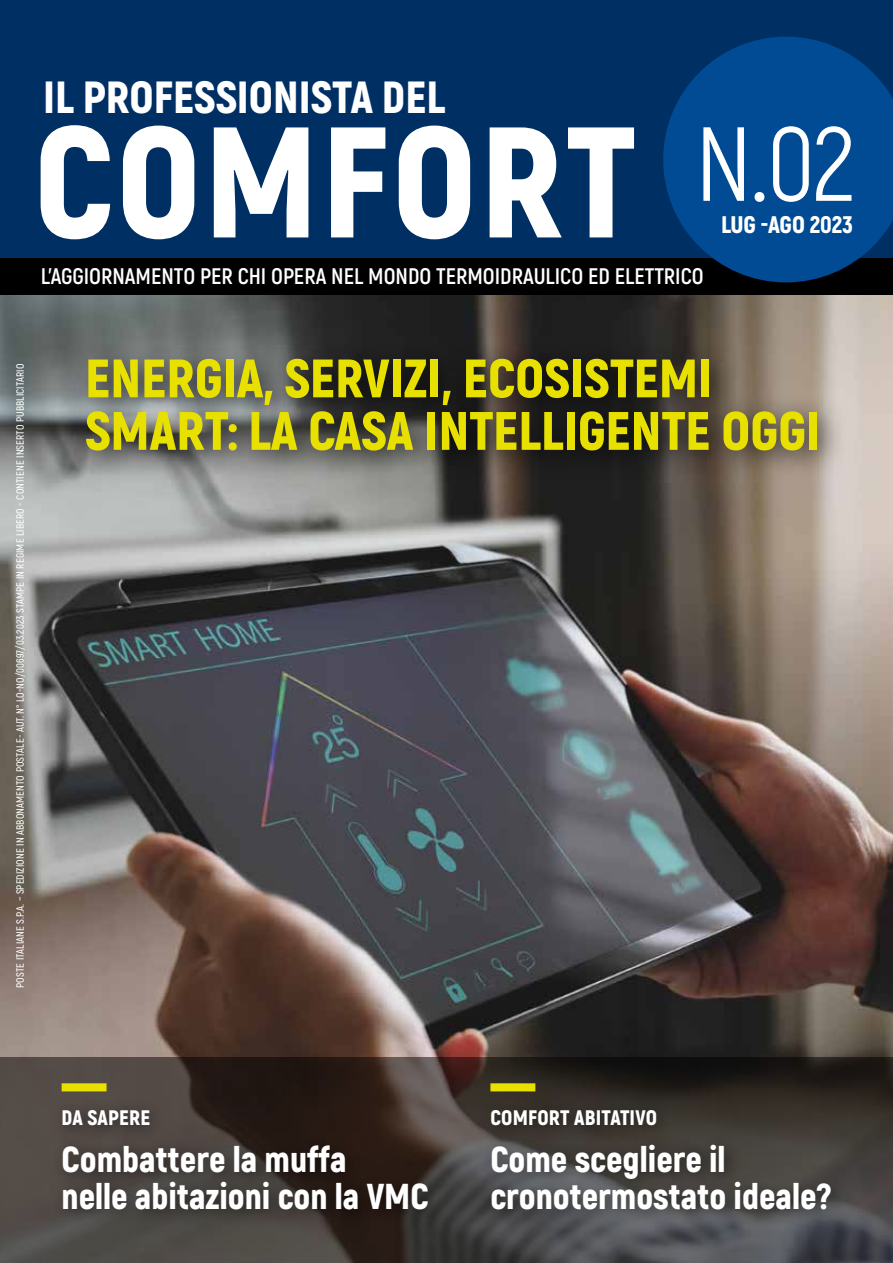
<style>
.page{position:relative;width:893px;height:1263px;background:#fff}
.page>*{position:absolute;margin:0;border:0;box-sizing:border-box;transform-origin:0 0}
.t1{font:900 157.2px "Akrobat";letter-spacing:.02em;color:#fff}
.t2{font:105px "Akrobat";color:#fff}
.t3{font:900 54px/52.5px "Akrobat";color:#e8e100}
.t4{font:900 45px "Akrobat";color:#fff}
.t5{font:900 36px/37.5px "Akrobat";color:#fff}
.t6{font:900 24px "Akrobat";color:#fff}
.t7{font:700 22.5px "Akrobat";color:#fff}
.t8{font:900 21px "Akrobat";letter-spacing:.01em;color:#fff}
.t9{font:600 10.5px "Akrobat";letter-spacing:.01em;color:#fff}
</style>
<div class="page">
<img style="left:0;top:295px;width:893px;height:762px">
<div style="left:0;top:0;width:893px;height:282px;background:#003063"></div>
<div style="left:0;top:258px;width:893px;height:37px;background:#000"></div>
<div style="left:70px;top:342px;width:776px;height:138px;background:#000;opacity:.7"></div>
<svg style="left:0;top:1057px;width:893px;height:206px"></svg>
<div style="left:62px;top:1083px;width:45px;height:8px;background:#e8e100"></div>
<div style="left:52px;top:1099px;width:392px;height:127px;background:#000;opacity:.5"></div>
<div style="left:480px;top:1099px;width:367px;height:127px;background:#000;opacity:.5"></div>
<div style="left:490px;top:1083px;width:45px;height:8px;background:#e8e100"></div>
<svg style="left:663px;top:37px;width:230px;height:245px;fill:#004b93"></svg>
<h3 class="t4" style="left:43px;top:68px;width:404px">IL PROFESSIONISTA DEL</h3>
<h1 class="t1" style="left:34px;top:80px;width:604px">COMFORT</h1>
<h3 class="t7" style="left:41px;top:262px;width:664px">L’AGGIORNAMENTO PER CHI OPERA NEL MONDO TERMOIDRAULICO ED ELETTRICO</h3>
<h2 class="t2" style="left:695px;top:101px;width:161px">N.02</h2>
<h3 class="t6" style="left:721px;top:209px;width:133px">LUG -AGO 2023</h3>
<p class="t9" style="left:14px;top:988px;width:626px;rotate:-90deg">POSTE ITALIANE S.P.A. – SPEDIZIONE IN ABBONAMENTO POSTALE- AUT. N° LO-NO/00697/03.2023 STAMPE IN REGIME LIBERO - CONTIENE INSERTO PUBBLICITARIO</p>
<h3 class="t3" style="left:85px;top:352px;width:737px">ENERGIA, SERVIZI, ECOSISTEMI<br>SMART: LA CASA INTELLIGENTE OGGI</h3>
<h3 class="t8" style="left:62px;top:1104px;width:90px">DA SAPERE</h3>
<h3 class="t5" style="left:62px;top:1140px;width:368px">Combattere la muffa<br>nelle abitazioni con la VMC</h3>
<h3 class="t8" style="left:490px;top:1104px;width:168px">COMFORT ABITATIVO</h3>
<h3 class="t5" style="left:490px;top:1140px;width:343px">Come scegliere il cronotermostato ideale?</h3>
</div>
